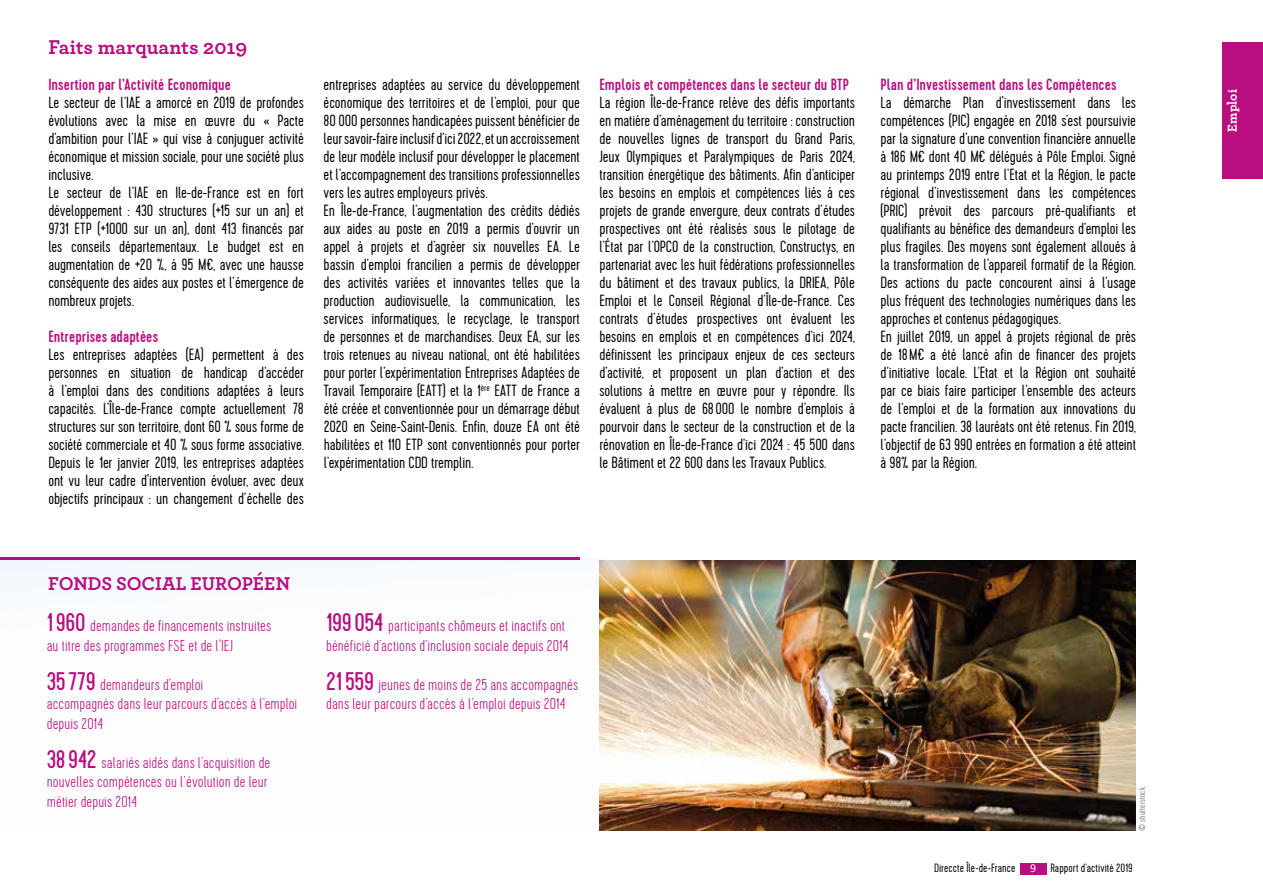
<style>
.page{position:relative;width:1263px;height:893px;background:#fff}
.page>*{position:absolute;margin:0;border:0;box-sizing:border-box;transform-origin:0 0}
.t1{font:700 21px "Archer Pro";color:#b80e80}
.t2{font:700 19.5px "Archer Pro";letter-spacing:-.01em;color:#b80e80}
.t3{font:300 16.2px/18px "Cervo";letter-spacing:-.005em;color:#000}
.t4{font:500 16.2px "Cervo";letter-spacing:.005em;color:#b80e80}
.t5{font:100 15.75px/19.5px "Cervo";letter-spacing:.005em;color:#b80e80}
.t6{font:700 13.5px "Archer Pro";letter-spacing:.015em;color:#fff}
.t7{font:300 12px "Cervo";letter-spacing:.005em;color:#000}
.t8{font:300 9px "Cervo";letter-spacing:.015em;color:#818080}
.s1{font-weight:400;font-size:25.5px}
.s2{font-family:"Calibri";font-weight:400;color:#fff}
</style>
<div class="page">
<div style="left:1222px;top:43px;width:41px;height:136px;background:#b80e80"></div>
<div style="left:1020px;top:863px;width:26px;height:11px;background:#b80e80"></div>
<div style="left:0;top:559px;width:580px;height:31px;background:#f6fafd"></div>
<hr style="left:0;top:557px;width:580px;height:2px;background:#b80e80">
<img style="left:599px;top:560px;width:536px;height:271px">
<p class="t1" style="left:48px;top:30px;width:201px">Faits marquants 2019</p>
<p class="t4" style="left:48px;top:75px;width:184px">Insertion par l’Activité Economique</p>
<p class="t3" style="left:48px;top:94px;width:257px">Le secteur de l’IAE a amorcé en 2019 de profondes évolutions avec la mise en œuvre du « Pacte d’ambition pour l’IAE » qui vise à conjuguer activité économique et mission sociale, pour une société plus inclusive.<br>Le secteur de l’IAE en Ile-de-France est en fort développement : 430 structures (+15 sur un an) et 9731 ETP (+1000 sur un an), dont 413 financés par les conseils départementaux. Le budget est en augmentation de +20 %, à 95 M€, avec une hausse conséquente des aides aux postes et l’émergence de nombreux projets.</p>
<p class="t4" style="left:48px;top:327px;width:111px">Entreprises adaptées</p>
<p class="t3" style="left:48px;top:346px;width:257px;text-align:justify">Les entreprises adaptées (EA) permettent à des personnes en situation de handicap d’accéder à l’emploi dans des conditions adaptées à leurs capacités. L’Île-de-France compte actuellement 78 structures sur son territoire, dont 60 % sous forme de société commerciale et 40 % sous forme associative.<br>Depuis le 1er janvier 2019, les entreprises adaptées ont vu leur cadre d'intervention évoluer, avec deux objectifs principaux : un changement d’échelle des</p>
<p class="t3" style="left:324px;top:76px;width:258px">entreprises adaptées au service du développement économique des territoires et de l’emploi, pour que 80 000 personnes handicapées puissent bénéficier de leur savoir-faire inclusif d’ici 2022, et un accroissement de leur modèle inclusif pour développer le placement et l’accompagnement des transitions professionnelles vers les autres employeurs privés.<br>En Île-de-France, l’augmentation des crédits dédiés aux aides au poste en 2019 a permis d’ouvrir un appel à projets et d’agréer six nouvelles EA. Le bassin d’emploi francilien a permis de développer des activités variées et innovantes telles que la production audiovisuelle, la communication, les services informatiques, le recyclage, le transport de personnes et de marchandises. Deux EA, sur les trois retenues au niveau national, ont été habilitées pour porter l’expérimentation Entreprises Adaptées de Travail Temporaire (EATT) et la 1<sup>ère</sup> EATT de France a été créée et conventionnée pour un démarrage début 2020 en Seine-Saint-Denis. Enfin, douze EA ont été habilitées et 110 ETP sont conventionnés pour porter l’expérimentation CDD tremplin.</p>
<p class="t4" style="left:599px;top:75px;width:251px">Emplois et compétences dans le secteur du BTP</p>
<p class="t3" style="left:599px;top:94px;width:257px;text-align:justify">La région Île-de-France relève des défis importants en matière d’aménagement du territoire : construction de nouvelles lignes de transport du Grand Paris, Jeux Olympiques et Paralympiques de Paris 2024, transition énergétique des bâtiments. Afin d’anticiper les besoins en emplois et compétences liés à ces projets de grande envergure, deux contrats d’études prospectives ont été réalisés sous le pilotage de l’État par l’OPCO de la construction, Constructys, en partenariat avec les huit fédérations professionnelles du bâtiment et des travaux publics, la DRIEA, Pôle Emploi et le Conseil Régional d’Île-de-France. Ces contrats d’études prospectives ont évaluent les besoins en emplois et en compétences d’ici 2024, définissent les principaux enjeux de ces secteurs d’activité, et proposent un plan d’action et des solutions à mettre en œuvre pour y répondre. Ils évaluent à plus de 68000 le nombre d’emplois à pourvoir dans le secteur de la construction et de la rénovation en Île-de-France d’ici 2024 : 45 500 dans le Bâtiment et 22 600 dans les Travaux Publics.</p>
<p class="t2" style="left:48px;top:568px;width:243px">FONDS SOCIAL EUROPÉEN</p>
<p class="t5" style="left:47px;top:617px;width:226px"><span class="s1">1960</span> demandes de financements instruites au titre des programmes FSE et de l'IEJ</p>
<p class="t5" style="left:47px;top:675px;width:252px"><span class="s1">35779</span> demandeurs d'emploi<br>accompagnés dans leur parcours d’accès à l’emploi depuis 2014</p>
<p class="t5" style="left:47px;top:753px;width:225px"><span class="s1">38942</span> salariés aidés dans l’acquisition de nouvelles compétences ou l’évolution de leur métier depuis 2014</p>
<p class="t5" style="left:326px;top:617px;width:244px"><span class="s1">199054</span> participants chômeurs et inactifs ont bénéficié d’actions d’inclusion sociale depuis 2014</p>
<p class="t5" style="left:326px;top:675px;width:254px"><span class="s1">21559</span> jeunes de moins de 25 ans accompagnés dans leur parcours d’accès à l’emploi depuis 2014</p>
<p class="t4" style="left:880px;top:75px;width:237px">Plan d’Investissement dans les Compétences</p>
<p class="t3" style="left:880px;top:94px;width:257px">La démarche Plan d'investissement dans les compétences (PIC) engagée en 2018 s’est poursuivie par la signature d’une convention financière annuelle à 186 M€ dont 40 M€ délégués à Pôle Emploi. Signé au printemps 2019 entre l’Etat et la Région, le pacte régional d’investissement dans les compétences (PRIC) prévoit des parcours pré-qualifiants et qualifiants au bénéfice des demandeurs d’emploi les plus fragiles. Des moyens sont également alloués à la transformation de l’appareil formatif de la Région.<br>Des actions du pacte concourent ainsi à l’usage plus fréquent des technologies numériques dans les approches et contenus pédagogiques.<br>En juillet 2019, un appel à projets régional de près de 18M€ a été lancé afin de financer des projets d’initiative locale. L’Etat et la Région ont souhaité par ce biais faire participer l’ensemble des acteurs de l’emploi et de la formation aux innovations du pacte francilien. 38 lauréats ont été retenus. Fin 2019, l’objectif de 63 990 entrées en formation a été atteint à 98% par la Région.</p>
<p class="t8" style="left:1137px;top:831px;width:45px;rotate:-90deg">© shutterstock</p>
<p class="t7" style="left:934px;top:861px;width:200px">Direccte Île-de-France <span class="s2">9</span> Rapport d’activité 2019</p>
<p class="t6" style="left:1221px;top:132px;width:45px;rotate:-90deg">Emploi</p>
</div>
